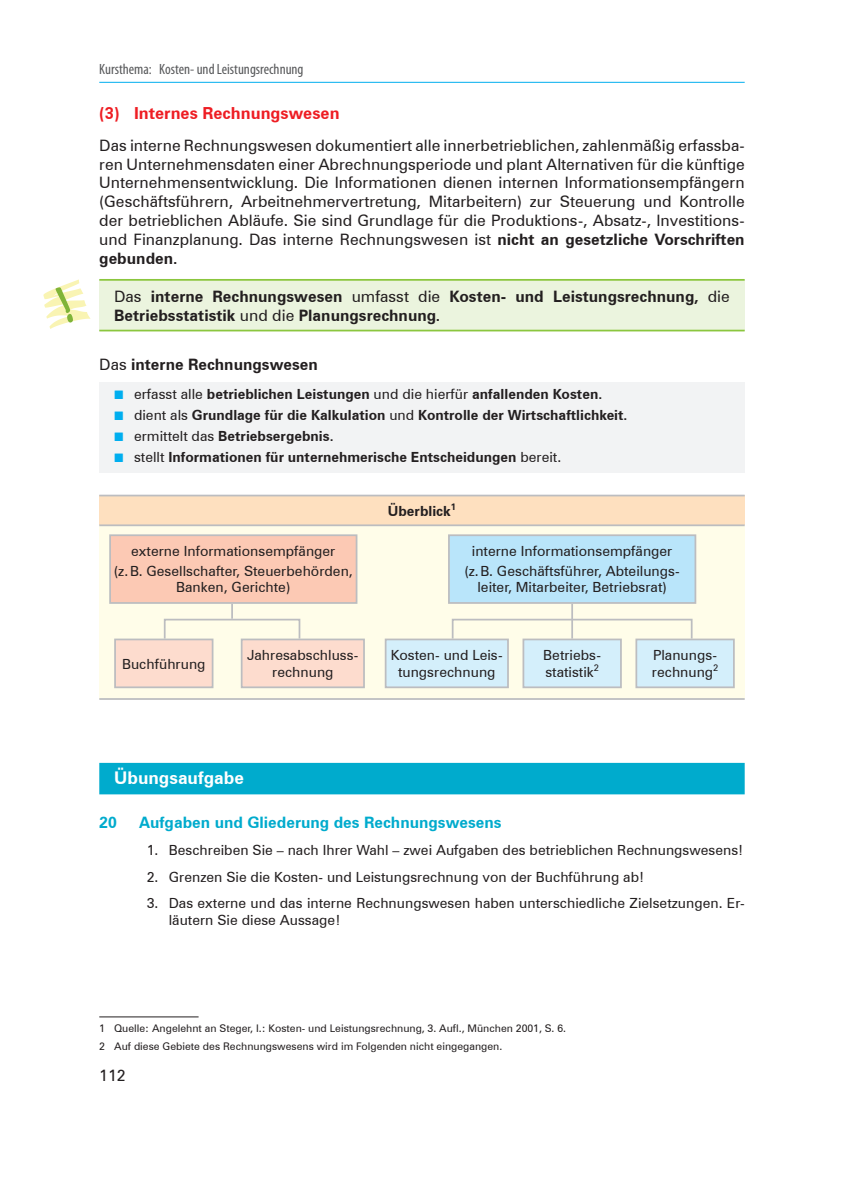
<style>
.page{position:relative;width:844px;height:1191px;background:#fff}
.page>*{position:absolute;margin:0;border:0;box-sizing:border-box;transform-origin:0 0}
.Uebungsaufgaben{font:700 17.5px "Zurich BT";color:#fff}
.t1{font:700 16.62px "Zurich BT";color:#ee1d23}
.Fließtext{font:15.75px/18.9px "Zurich BT";color:#231f20;text-align:justify}
.Merke_Text{font:700 15.75px/18.9px "Zurich BT";color:#231f20}
.t2{font:700 15.75px "Zurich BT";color:#00abcd}
.Fließtext-2{font:700 15.75px "Zurich BT";color:#231f20}
.Kolumnentitel_links{font:condensed 14.88px "Myriad Pro";color:#57585a}
.Grundtext_Mitte{font:14px/16.8px "Zurich BT";color:#231f20;text-align:center}
.Aufgaben_1{font:14px/16.8px "Zurich BT";color:#231f20}
.Grundtext_hbf-Mitte{font:700 14px "Zurich BT";color:#231f20}
.Fußnote{font:10.5px "Zurich BT";color:#231f20}
.s1{font-weight:700}
.s2{font-weight:400}
.s3{font-family:"Uni Math";font-weight:400;font-size:12.25px;color:#00aeef}
</style>
<div class="page">
<hr style="left:99px;top:82px;width:645px;height:1px;background:#00aeef">
<div style="left:99px;top:382px;width:645px;height:28px;background:#f2f3f4"></div>
<div style="left:99px;top:403px;width:645px;height:28px;background:#f2f3f4"></div>
<div style="left:99px;top:424px;width:645px;height:28px;background:#f2f3f4"></div>
<div style="left:99px;top:444px;width:645px;height:28px;background:#f2f3f4"></div>
<div style="left:99px;top:763px;width:645px;height:31px;background:#00abcd"></div>
<div style="left:99px;top:280px;width:645px;height:50px;background:#ebf4de"></div>
<hr style="left:99px;top:279px;width:645px;height:2px;background:#8bc63e">
<hr style="left:99px;top:330px;width:645px;height:1px;background:#8bc63e">
<div style="left:99px;top:495px;width:645px;height:30px;background:#fee0bf"></div>
<div style="left:99px;top:525px;width:645px;height:174px;background:#fffde9"></div>
<hr style="left:99px;top:698px;width:645px;height:2px;background:#bcbdc0">
<hr style="left:99px;top:494px;width:645px;height:2px;background:#bcbdc0">
<hr style="left:99px;top:524px;width:645px;height:2px;background:#bcbdc0">
<div style="left:110px;top:535px;width:246px;height:68px;background:#fcc9b4"></div>
<div style="left:109px;top:534px;width:248px;height:70px;border:2px solid #bcbdc0"></div>
<div style="left:449px;top:535px;width:246px;height:68px;background:#b9e5fa"></div>
<div style="left:448px;top:534px;width:248px;height:70px;border:2px solid #bcbdc0"></div>
<div style="left:115px;top:639px;width:97px;height:48px;background:#fddcce"></div>
<div style="left:114px;top:638px;width:99px;height:50px;border:2px solid #bcbdc0"></div>
<div style="left:523px;top:639px;width:97px;height:48px;background:#d4effb"></div>
<div style="left:522px;top:638px;width:99px;height:50px;border:2px solid #bcbdc0"></div>
<div style="left:385px;top:639px;width:123px;height:48px;background:#d4effb"></div>
<div style="left:384px;top:638px;width:124px;height:50px;border:2px solid #bcbdc0"></div>
<div style="left:241px;top:639px;width:123px;height:48px;background:#fddcce"></div>
<div style="left:241px;top:638px;width:124px;height:50px;border:2px solid #bcbdc0"></div>
<div style="left:636px;top:639px;width:97px;height:48px;background:#d4effb"></div>
<div style="left:635px;top:638px;width:99px;height:50px;border:2px solid #bcbdc0"></div>
<svg style="left:231px;top:604px;width:2px;height:15px"></svg>
<div style="left:164px;top:619px;width:136px;height:20px;border:2px solid #bcbdc0"></div>
<hr style="left:571px;top:604px;width:2px;height:34px;background:#bcbdc0">
<div style="left:451px;top:619px;width:241px;height:20px;border:2px solid #bcbdc0"></div>
<hr style="left:99px;top:1016px;width:99px;height:1px;background:#231f20">
<svg style="left:43px;top:279px;width:48px;height:50px"></svg>
<p class="Kolumnentitel_links" style="left:99px;top:61px;width:206px">Kursthema: Kosten- und Leistungsrechnung</p>
<p class="t1" style="left:99px;top:103px;width:242px">(3) Internes Rechnungswesen</p>
<p class="Fließtext" style="left:99px;top:135px;width:646px">Das interne Rechnungswesen dokumentiert alle innerbetrieblichen, zahlenmäßig erfassba&shy;ren Unternehmensdaten einer Abrechnungsperiode und plant Alternativen für die künftige Unternehmensentwicklung. Die Informationen dienen internen Informationsempfängern (Geschäftsführern, Arbeitnehmervertretung, Mitarbeitern) zur Steuerung und Kontrolle der betrieblichen Abläufe. Sie sind Grundlage für die Produktions-, Absatz-, Investitions&shy;und Finanzplanung. Das interne Rechnungswesen ist <span class="s1">nicht an gesetzliche Vorschriften gebunden.</span></p>
<p class="Merke_Text" style="left:114px;top:286px;width:617px"><span class="s2">Das</span> interne Rechnungswesen <span class="s2">umfasst die</span> Kosten- und Leistungsrechnung, <span class="s2">die<br></span>Betriebsstatistik <span class="s2">und die</span> Planungsrechnung.</p>
<p class="Fließtext-2" style="left:99px;top:355px;width:220px"><span class="s2">Das</span> interne Rechnungswesen</p>
<p class="Grundtext_hbf-Mitte" style="left:114px;top:386px;width:489px"><span class="s3">■</span> <span class="s2">erfasst alle</span> betrieblichen Leistungen <span class="s2">und die hierfür</span> anfallenden Kosten.</p>
<p class="Grundtext_hbf-Mitte" style="left:114px;top:407px;width:514px"><span class="s3">■</span> <span class="s2">dient als</span> Grundlage für die Kalkulation <span class="s2">und</span> Kontrolle der Wirtschaftlichkeit.</p>
<p class="Grundtext_hbf-Mitte" style="left:114px;top:427px;width:221px"><span class="s3">■</span> <span class="s2">ermittelt das</span> Betriebsergebnis.</p>
<p class="Grundtext_hbf-Mitte" style="left:114px;top:448px;width:448px"><span class="s3">■</span> <span class="s2">stellt</span> Informationen für unternehmerische Entscheidungen <span class="s2">bereit.</span></p>
<p class="Grundtext_hbf-Mitte" style="left:388px;top:502px;width:70px">Überblick<sup>1</sup></p>
<p class="Grundtext_Mitte" style="left:131px;top:543px;width:206px">externe Informationsempfänger</p>
<p class="Grundtext_Mitte" style="left:114px;top:562px;width:240px">(z.B. Gesellschafter, Steuerbehörden,<br>Banken, Gerichte)</p>
<p class="Grundtext_Mitte" style="left:471px;top:543px;width:202px">interne Informationsempfänger</p>
<p class="Grundtext_Mitte" style="left:464px;top:562px;width:217px">(z.B. Geschäftsführer, Abteilungs&shy;leiter, Mitarbeiter, Betriebsrat)</p>
<p class="Grundtext_Mitte" style="left:122px;top:655px;width:85px">Buchführung</p>
<p class="Grundtext_Mitte" style="left:543px;top:647px;width:59px;text-align:left">Betriebs&shy;statistik<sup>2</sup></p>
<p class="Grundtext_Mitte" style="left:247px;top:647px;width:113px">Jahresabschluss&shy;rechnung</p>
<p class="Grundtext_Mitte" style="left:651px;top:647px;width:68px;text-align:left">Planungs&shy;rechnung<sup>2</sup></p>
<p class="Grundtext_Mitte" style="left:391px;top:647px;width:113px">Kosten- und Leis&shy;tungsrechnung</p>
<p class="Uebungsaufgaben" style="left:114px;top:767px;width:131px">Übungsaufgabe</p>
<p class="t2" style="left:99px;top:813px;width:19px">20</p>
<p class="t2" style="left:139px;top:813px;width:364px">Aufgaben und Gliederung des Rechnungswesens</p>
<p class="Aufgaben_1" style="left:147px;top:841px;width:598px">1. Beschreiben Sie – nach Ihrer Wahl – zwei Aufgaben des betrieblichen Rechnungswesens!</p>
<p class="Aufgaben_1" style="left:147px;top:868px;width:499px">2. Grenzen Sie die Kosten- und Leistungsrechnung von der Buchführung ab!</p>
<p class="Aufgaben_1" style="left:169px;top:895px;width:577px;text-indent:-22px">3. Das externe und das interne Rechnungswesen haben unterschiedliche Zielsetzungen. Er&shy;läutern Sie diese Aussage!</p>
<p class="Fußnote" style="left:99px;top:1022px;width:468px">1 Quelle: Angelehnt an Steger, I.: Kosten- und Leistungsrechnung, 3. Aufl., München 2001, S. 6.</p>
<p class="Fußnote" style="left:99px;top:1039px;width:404px">2 Auf diese Gebiete des Rechnungswesens wird im Folgenden nicht eingegangen.</p>
<p class="Fließtext" style="left:99px;top:1066px;width:28px">112</p>
</div>
